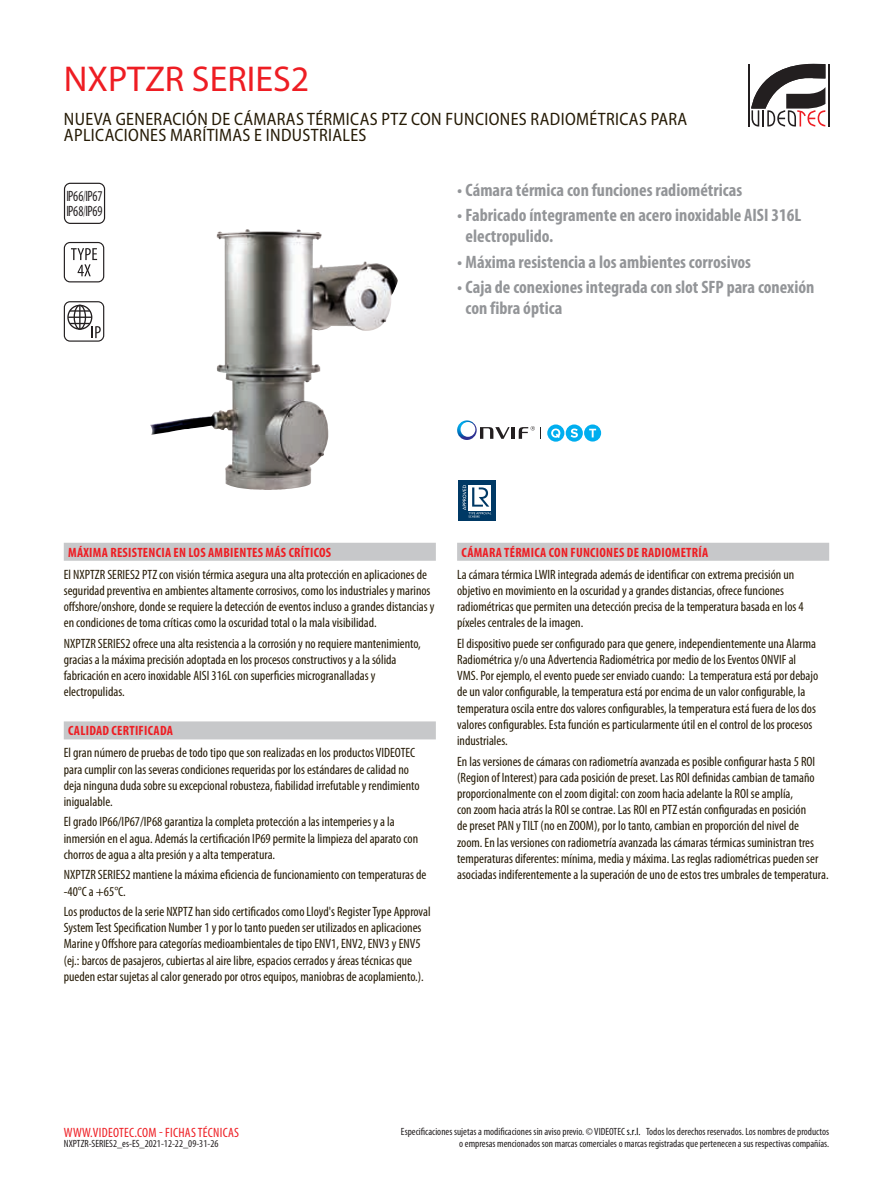
<style>
.page{position:relative;width:893px;height:1191px;background:#fff}
.page>*{position:absolute;margin:0;border:0;box-sizing:border-box;transform-origin:0 0}
.t1{font:36px "Myriad Pro";color:#ee1d23}
.t2{font:700 condensed 18px/21px "Myriad Pro";color:#939598}
.t3{font:semi-condensed 18px/16.5px "Myriad Pro";letter-spacing:.02em;color:#251a05}
.t4{font:condensed 15px/15px "Myriad Pro";letter-spacing:-.02em;color:#231f20;scale:.88 1}
.t5{font:condensed 13.5px/16.2px "Myriad Pro";color:#251a05}
.t6{font:700 condensed 13.5px "Myriad Pro";letter-spacing:.02em;color:#ee1d23}
.t7{font:condensed 13.5px "Myriad Pro";letter-spacing:.02em;color:#ee1d23}
.t8{font:condensed 10.5px/12.6px "Myriad Pro";color:#231f20;text-align:right}
.s1{color:#000}
</style>
<div class="page">
<hr style="left:748px;top:64px;width:2px;height:62px;background:#231f20">
<hr style="left:828px;top:64px;width:1px;height:62px;background:#231f20">
<svg style="left:751px;top:64px;width:74px;height:63px"></svg>
<svg style="left:64px;top:183px;width:41px;height:41px"></svg>
<svg style="left:64px;top:242px;width:40px;height:40px"></svg>
<svg style="left:64px;top:301px;width:40px;height:41px"></svg>
<hr style="left:70px;top:310px;width:20px;height:2px;background:#231f20">
<img style="left:150px;top:229px;width:179px;height:261px">
<hr style="left:511px;top:427px;width:4px;height:12px;background:#231f20">
<svg style="left:457px;top:420px;width:53px;height:20px"></svg>
<svg style="left:519px;top:426px;width:22px;height:13px"></svg>
<div style="left:566px;top:424px;width:17px;height:17px;background:#00aeef;border-radius:50%"></div>
<svg style="left:571px;top:428px;width:7px;height:9px"></svg>
<div style="left:547px;top:424px;width:17px;height:17px;background:#00aeef;border-radius:50%"></div>
<svg style="left:551px;top:428px;width:9px;height:10px"></svg>
<svg style="left:584px;top:424px;width:17px;height:17px"></svg>
<svg style="left:589px;top:429px;width:7px;height:8px"></svg>
<svg style="left:495px;top:480px;width:1px;height:41px"></svg>
<div style="left:458px;top:480px;width:37px;height:41px;background:#003965"></div>
<svg style="left:463px;top:485px;width:28px;height:32px"></svg>
<div style="left:64px;top:543px;width:372px;height:18px;background:#c7c8ca"></div>
<div style="left:64px;top:721px;width:372px;height:18px;background:#c7c8ca"></div>
<div style="left:457px;top:543px;width:372px;height:18px;background:#c7c8ca"></div>
<h1 class="t1" style="left:64px;top:59px;width:247px">NXPTZR SERIES2</h1>
<h2 class="t3" style="left:64px;top:111px;width:625px">NUEVA GENERACIÓN DE CÁMARAS TÉRMICAS PTZ CON FUNCIONES RADIOMÉTRICAS PARA<br>APLICACIONES MARÍTIMAS E INDUSTRIALES</h2>
<p class="t4" style="left:66px;top:188px;width:43px">IP66/IP67<br>IP68/IP69</p>
<h2 class="t2" style="left:457px;top:180px;width:287px">• Cámara térmica con funciones radiométricas</h2>
<h2 class="t2" style="left:466px;top:205px;width:337px;text-indent:-8px">• Fabricado íntegramente en acero inoxidable AISI 316L electropulido.</h2>
<h2 class="t2" style="left:457px;top:251px;width:295px">• Máxima resistencia a los ambientes corrosivos</h2>
<h2 class="t2" style="left:466px;top:277px;width:350px;text-indent:-8px">• Caja de conexiones integrada con slot SFP para conexión con fibra óptica</h2>
<p class="t6" style="left:68px;top:545px;width:265px">MÁXIMA RESISTENCIA EN LOS AMBIENTES MÁS CRÍTICOS</p>
<p class="t5" style="left:64px;top:566px;width:372px">El NXPTZR SERIES2 PTZ con visión térmica asegura una alta protección en aplicaciones de seguridad preventiva en ambientes altamente corrosivos, como los industriales y marinos offshore/onshore, donde se requiere la detección de eventos incluso a grandes distancias y en condiciones de toma críticas como la oscuridad total o la mala visibilidad.</p>
<p class="t5" style="left:64px;top:635px;width:359px">NXPTZR SERIES2 ofrece una alta resistencia a la corrosión y no requiere mantenimiento, gracias a la máxima precisión adoptada en los procesos constructivos y a la sólida fabricación en acero inoxidable AISI 316L con superficies microgranalladas y electropulidas.</p>
<p class="t6" style="left:68px;top:723px;width:106px">CALIDAD CERTIFICADA</p>
<p class="t5" style="left:64px;top:745px;width:357px">El gran número de pruebas de todo tipo que son realizadas en los productos VIDEOTEC para cumplir con las severas condiciones requeridas por los estándares de calidad no deja ninguna duda sobre su excepcional robusteza, fiabilidad irrefutable y rendimiento inigualable.</p>
<p class="t5" style="left:64px;top:814px;width:356px">El grado IP66/IP67/IP68 garantiza la completa protección a las intemperies y a la inmersión en el agua. Además la certificación IP69 permite la limpieza del aparato con chorros de agua a alta presión y a alta temperatura.</p>
<p class="t5" style="left:64px;top:867px;width:364px">NXPTZR SERIES2 mantiene la máxima eficiencia de funcionamiento con temperaturas de -40°C a +65°C.</p>
<p class="t5" style="left:64px;top:903px;width:368px">Los productos de la serie NXPTZ han sido certificados como Lloyd's Register Type Approval System Test Specification Number 1 y por lo tanto pueden ser utilizados en aplicaciones Marine y Offshore para categorías medioambientales de tipo ENV1, ENV2, ENV3 y ENV5 (ej.: barcos de pasajeros, cubiertas al aire libre, espacios cerrados y áreas técnicas que pueden estar sujetas al calor generado por otros equipos, maniobras de acoplamiento.).</p>
<p class="t6" style="left:461px;top:545px;width:248px">CÁMARA TÉRMICA CON FUNCIONES DE RADIOMETRÍA</p>
<p class="t5" style="left:457px;top:566px;width:348px">La cámara térmica LWIR integrada además de identificar con extrema precisión un objetivo en movimiento en la oscuridad y a grandes distancias, ofrece funciones radiométricas que permiten una detección precisa de la temperatura basada en los 4 píxeles centrales de la imagen.</p>
<p class="t5" style="left:457px;top:635px;width:363px">El dispositivo puede ser configurado para que genere, independientemente una Alarma Radiométrica y/o una Advertencia Radiométrica por medio de los Eventos ONVIF al VMS. Por ejemplo, el evento puede ser enviado cuando: La temperatura está por debajo de un valor configurable, la temperatura está por encima de un valor configurable, la temperatura oscila entre dos valores configurables, la temperatura está fuera de los dos valores configurables. Esta función es particularmente útil en el control de los procesos industriales.</p>
<p class="t5" style="left:457px;top:753px;width:373px">En las versiones de cámaras con radiometría avanzada es posible configurar hasta 5 ROI (Region of Interest) para cada posición de preset. Las ROI definidas cambian de tamaño proporcionalmente con el zoom digital: con zoom hacia adelante la ROI se amplía,<br>con zoom hacia atrás la ROI se contrae. Las ROI en PTZ están configuradas en posición<br>de preset PAN y TILT (no en ZOOM), por lo tanto, cambian en proporción del nivel de<br>zoom. En las versiones con radiometría avanzada las cámaras térmicas suministran tres temperaturas diferentes: mínima, media y máxima. Las reglas radiométricas pueden ser asociadas indiferentemente a la superación de uno de estos tres umbrales de temperatura.</p>
<p class="t7" style="left:64px;top:1125px;width:177px">WWW.VIDEOTEC.COM - FICHAS TÉCNICAS</p>
<p class="t8" style="left:401px;top:1125px;width:241px">Especificaciones sujetas a modificaciones sin aviso previo. © VIDEOTEC <span class="s1">s.r.l.</span></p>
<p class="t8" style="left:459px;top:1125px;width:371px">Todos los derechos reservados. Los nombres de productos<br>o empresas mencionados son marcas comerciales o marcas registradas que pertenecen a sus respectivas compañías.</p>
<p class="t8" style="left:64px;top:1137px;width:156px">NXPTZR-SERIES2_es-ES_2021-12-22_09-31-26</p>
</div>
